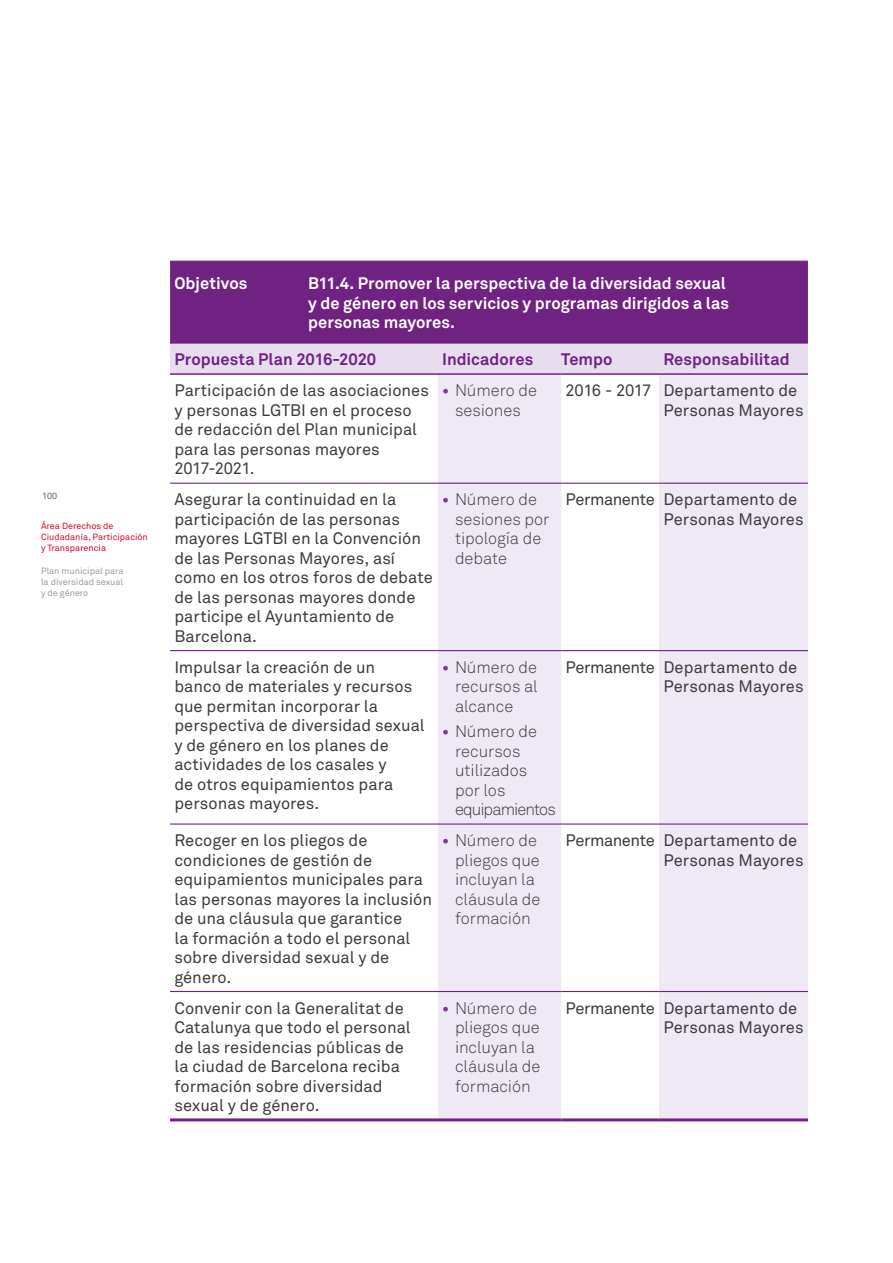
<style>
.page{position:relative;width:893px;height:1263px;background:#fff}
.page>*{position:absolute;margin:0;border:0;box-sizing:border-box;transform-origin:0 0}
.t1{font:16.5px/19.5px "Akkurat Pro";color:#3c3c3b}
.t2{font:16.5px/19.5px "Akkurat Light Pro";letter-spacing:-.005em;color:#3c3c3b}
.t3{font:700 16.5px/19.5px "Akkurat Pro";color:#fff}
.t4{font:700 16.5px "Akkurat Pro";color:#702283}
.t5{font:9px/11.1px "Akkurat Pro";color:#de0826}
.t6{font:9px/11.1px "Akkurat Pro";color:#9d9d9c;text-align:justify}
.t7{font:9px "Akkurat Pro";color:#646363}
.s1{font-family:"Akkurat Pro";font-weight:700;color:#7c368c}
</style>
<div class="page">
<div style="left:170px;top:262px;width:638px;height:81px;background:#702283"></div>
<div style="left:170px;top:344px;width:638px;height:29px;background:#e7ddef"></div>
<svg style="left:438px;top:375px;width:370px;height:743px;fill:#efe8f5"></svg>
<hr style="left:170px;top:261px;width:134px;height:1px;background:#702283">
<hr style="left:304px;top:261px;width:134px;height:1px;background:#702283">
<hr style="left:438px;top:261px;width:123px;height:1px;background:#702283">
<hr style="left:561px;top:261px;width:98px;height:1px;background:#702283">
<hr style="left:659px;top:261px;width:149px;height:1px;background:#702283">
<hr style="left:170px;top:483px;width:134px;height:1px;background:#702283">
<hr style="left:304px;top:483px;width:134px;height:1px;background:#702283">
<hr style="left:170px;top:650px;width:134px;height:1px;background:#702283">
<hr style="left:304px;top:650px;width:134px;height:1px;background:#702283">
<hr style="left:170px;top:823px;width:134px;height:2px;background:#702283">
<hr style="left:304px;top:823px;width:134px;height:2px;background:#702283">
<hr style="left:561px;top:483px;width:98px;height:1px;background:#702283">
<hr style="left:561px;top:650px;width:98px;height:1px;background:#702283">
<hr style="left:561px;top:823px;width:98px;height:2px;background:#702283">
<hr style="left:438px;top:483px;width:123px;height:1px;background:#702283">
<hr style="left:438px;top:650px;width:123px;height:1px;background:#702283">
<hr style="left:438px;top:823px;width:123px;height:2px;background:#702283">
<hr style="left:659px;top:483px;width:149px;height:1px;background:#702283">
<hr style="left:659px;top:650px;width:149px;height:1px;background:#702283">
<hr style="left:659px;top:823px;width:149px;height:2px;background:#702283">
<hr style="left:438px;top:991px;width:123px;height:1px;background:#702283">
<hr style="left:438px;top:1118px;width:123px;height:3px;background:#702283">
<hr style="left:659px;top:991px;width:149px;height:1px;background:#702283">
<hr style="left:659px;top:1118px;width:149px;height:3px;background:#702283">
<hr style="left:170px;top:991px;width:134px;height:1px;background:#702283">
<hr style="left:304px;top:991px;width:134px;height:1px;background:#702283">
<hr style="left:170px;top:1118px;width:134px;height:3px;background:#702283">
<hr style="left:304px;top:1118px;width:134px;height:3px;background:#702283">
<hr style="left:561px;top:991px;width:98px;height:1px;background:#702283">
<hr style="left:561px;top:1118px;width:98px;height:3px;background:#702283">
<hr style="left:170px;top:343px;width:134px;height:1px;background:#702283">
<hr style="left:304px;top:343px;width:134px;height:1px;background:#702283">
<hr style="left:438px;top:343px;width:123px;height:1px;background:#702283">
<hr style="left:561px;top:343px;width:98px;height:1px;background:#702283">
<hr style="left:659px;top:343px;width:149px;height:1px;background:#702283">
<hr style="left:170px;top:373px;width:134px;height:2px;background:#702283">
<hr style="left:304px;top:373px;width:134px;height:2px;background:#702283">
<hr style="left:438px;top:373px;width:123px;height:2px;background:#702283">
<hr style="left:561px;top:373px;width:98px;height:2px;background:#702283">
<hr style="left:659px;top:373px;width:149px;height:2px;background:#702283">
<p class="t7" style="left:42px;top:490px;width:17px">100</p>
<p class="t5" style="left:41px;top:520px;width:108px">Área Derechos de<br>Ciudadanía, Participación y Transparencia</p>
<p class="t6" style="left:41px;top:566px;width:84px">Plan municipal para la diversidad sexual y de género</p>
<p class="t3" style="left:174px;top:274px;width:75px">Objetivos</p>
<p class="t3" style="left:308px;top:274px;width:422px">B11.4. Promover la perspectiva de la diversidad sexual y de género en los servicios y programas dirigidos a las personas mayores.</p>
<p class="t4" style="left:174px;top:349px;width:203px">Propuesta Plan 2016-2020</p>
<p class="t4" style="left:442px;top:349px;width:93px">Indicadores</p>
<p class="t4" style="left:561px;top:349px;width:53px">Tempo</p>
<p class="t4" style="left:663px;top:349px;width:128px">Responsabilitad</p>
<p class="t1" style="left:174px;top:381px;width:256px">Participación de las asociaciones y personas LGTBI en el proceso de redacción del Plan municipal para las personas mayores<br>2017-2021.</p>
<p class="t2" style="left:442px;top:381px;width:96px;text-align:center"><span class="s1">•</span> Número de sesiones</p>
<p class="t1" style="left:663px;top:381px;width:142px;text-indent:-98px">2016 - 2017 Departamento de<br>Personas Mayores</p>
<p class="t1" style="left:174px;top:490px;width:260px">Asegurar la continuidad en la participación de las personas mayores LGTBI en la Convención de las Personas Mayores, así como en los otros foros de debate de las personas mayores donde participe el Ayuntamiento de<br>Barcelona.</p>
<p class="t2" style="left:455px;top:490px;width:96px;text-indent:-13px"><span class="s1">•</span> Número de sesiones por tipología de debate</p>
<p class="t1" style="left:663px;top:490px;width:142px;text-indent:-98px">Permanente Departamento de<br>Personas Mayores</p>
<p class="t1" style="left:174px;top:657px;width:252px">Impulsar la creación de un banco de materiales y recursos que permitan incorporar la perspectiva de diversidad sexual y de género en los planes de actividades de los casales y<br>de otros equipamientos para personas mayores.</p>
<p class="t2" style="left:455px;top:657px;width:84px;text-align:justify;text-indent:-13px"><span class="s1">•</span> Número de recursos al alcance</p>
<p class="t1" style="left:663px;top:658px;width:142px;text-indent:-98px">Permanente Departamento de<br>Personas Mayores</p>
<p class="t2" style="left:455px;top:722px;width:102px;text-indent:-13px"><span class="s1">•</span> Número de recursos utilizados por los equipamientos</p>
<p class="t1" style="left:174px;top:831px;width:259px">Recoger en los pliegos de condiciones de gestión de equipamientos municipales para las personas mayores la inclusión de una cláusula que garantice<br>la formación a todo el personal sobre diversidad sexual y de género.</p>
<p class="t2" style="left:455px;top:831px;width:87px;text-indent:-13px"><span class="s1">•</span> Número de pliegos que incluyan la cláusula de formación</p>
<p class="t1" style="left:663px;top:831px;width:142px;text-indent:-98px">Permanente Departamento de<br>Personas Mayores</p>
<p class="t1" style="left:174px;top:998px;width:238px">Convenir con la Generalitat de<br>Catalunya que todo el personal de las residencias públicas de la ciudad de Barcelona reciba formación sobre diversidad sexual y de género.</p>
<p class="t2" style="left:455px;top:998px;width:87px;text-indent:-13px"><span class="s1">•</span> Número de pliegos que incluyan la cláusula de formación</p>
<p class="t1" style="left:663px;top:998px;width:142px;text-indent:-98px">Permanente Departamento de<br>Personas Mayores</p>
</div>
